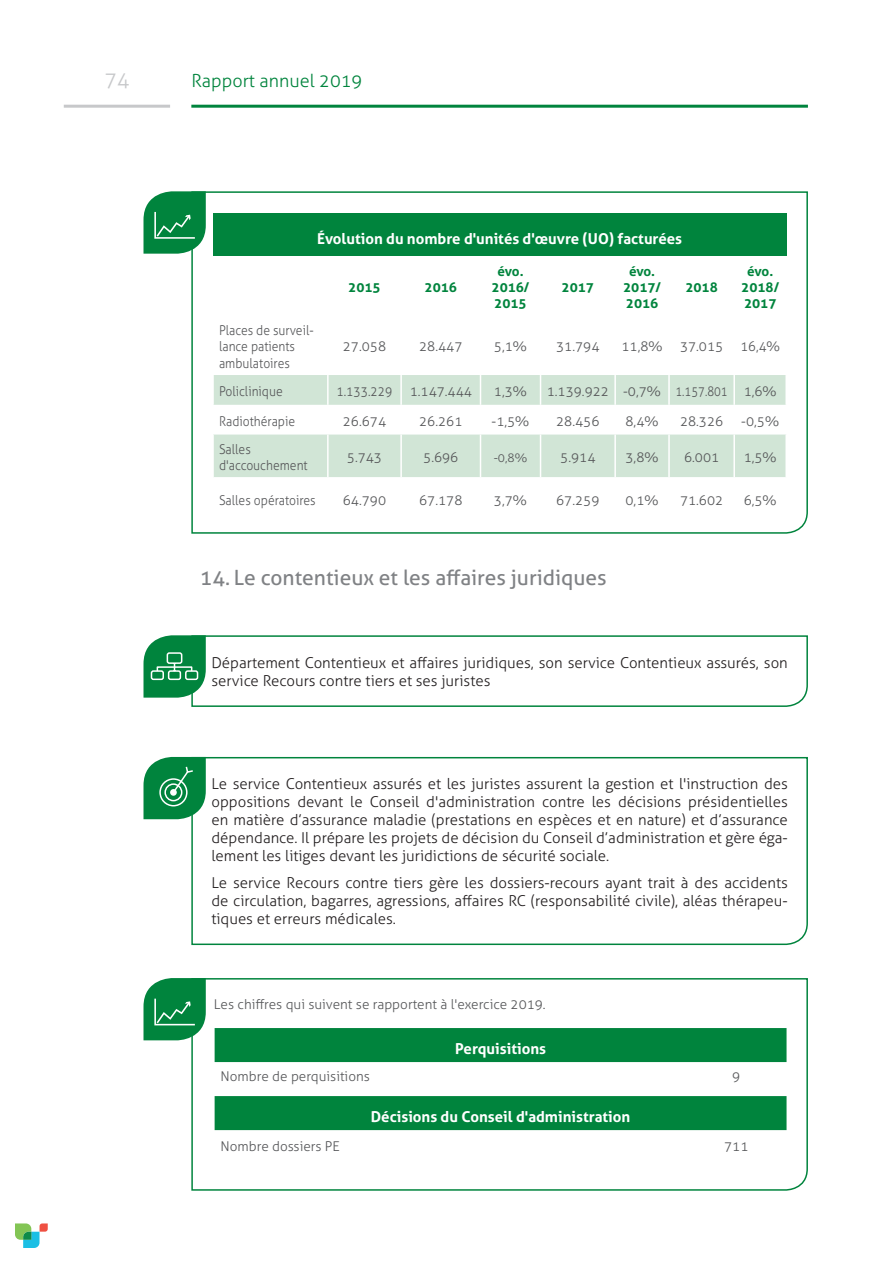
<style>
.page{position:relative;width:893px;height:1263px;background:#fff}
.page>*{position:absolute;margin:0;border:0;box-sizing:border-box;transform-origin:0 0}
.Sous-sous-titre{font:21px "Aller";color:#808285}
.t1{font:300 21px "Aller";color:#c7c8ca}
.t2{font:300 18px "Aller";color:#00843d}
.Corps_de_texte_2{font:300 15px/18px "Aller";color:#231f20;text-align:justify}
.Titre{font:700 15px "Aller";color:#fff}
.Corps_de_texte{font:300 13.5px "Aller";color:#57585a}
.Corps_de_texte-2{font:300 13.5px/16.2px "Aller";color:#57585a;scale:.9 1}
.Sous-sous-titre_bleu{font:700 13.5px/16.2px "Aller";color:#00843d;text-align:center}
.Corps_de_texte-3{font:300 13.5px "Aller";color:#57585a;scale:.84 1}
.Corps_de_texte-4{font:300 13.5px "Aller";color:#57585a;scale:.96 1}
.Corps_de_texte-5{font:300 12px "Aller";color:#57585a}
</style>
<div class="page">
<hr style="left:64px;top:105px;width:106px;height:3px;background:#c7c8ca">
<hr style="left:191px;top:105px;width:617px;height:3px;background:#00843d">
<svg style="left:15px;top:1223px;width:33px;height:25px"></svg>
<svg style="left:191px;top:191px;width:617px;height:343px"></svg>
<div style="left:213px;top:213px;width:573px;height:43px;background:#00843d"></div>
<svg style="left:213px;top:375px;width:573px;height:102px;fill:#d1e5d6"></svg>
<hr style="left:212px;top:435px;width:2px;height:42px;background:#fff">
<hr style="left:327px;top:435px;width:2px;height:42px;background:#fff">
<hr style="left:400px;top:435px;width:2px;height:42px;background:#fff">
<hr style="left:480px;top:435px;width:1px;height:42px;background:#fff">
<hr style="left:540px;top:435px;width:1px;height:42px;background:#fff">
<hr style="left:614px;top:435px;width:2px;height:42px;background:#fff">
<hr style="left:668px;top:435px;width:2px;height:42px;background:#fff">
<hr style="left:733px;top:435px;width:2px;height:42px;background:#fff">
<hr style="left:785px;top:435px;width:2px;height:42px;background:#fff">
<hr style="left:212px;top:375px;width:2px;height:30px;background:#fff">
<hr style="left:327px;top:375px;width:2px;height:30px;background:#fff">
<hr style="left:400px;top:375px;width:2px;height:30px;background:#fff">
<hr style="left:480px;top:375px;width:1px;height:30px;background:#fff">
<hr style="left:540px;top:375px;width:1px;height:30px;background:#fff">
<hr style="left:614px;top:375px;width:2px;height:30px;background:#fff">
<hr style="left:668px;top:375px;width:2px;height:30px;background:#fff">
<hr style="left:733px;top:375px;width:2px;height:30px;background:#fff">
<hr style="left:785px;top:375px;width:2px;height:30px;background:#fff">
<svg style="left:143px;top:191px;width:63px;height:63px;background:#26965a"></svg>
<svg style="left:143px;top:635px;width:665px;height:72px"></svg>
<div style="left:157px;top:666px;width:35px;height:6px;border:2px solid #fff"></div>
<svg style="left:191px;top:756px;width:617px;height:190px"></svg>
<svg style="left:143px;top:757px;width:63px;height:62px;background:#29985c"></svg>
<svg style="left:191px;top:978px;width:617px;height:213px"></svg>
<svg style="left:215px;top:1028px;width:571px;height:102px;fill:#00843d"></svg>
<div style="left:215px;top:1087px;width:571px;height:9px;background:#fff"></div>
<svg style="left:143px;top:978px;width:63px;height:62px;background:#249558"></svg>
<h1 class="t1" style="left:104px;top:67px;width:27px">74</h1>
<p class="t2" style="left:191px;top:69px;width:173px">Rapport annuel 2019</p>
<p class="Titre" style="left:317px;top:229px;width:367px">Évolution du nombre d'unités d'œuvre (UO) facturées</p>
<p class="Sous-sous-titre_bleu" style="left:348px;top:279px;width:34px">2015</p>
<p class="Sous-sous-titre_bleu" style="left:425px;top:279px;width:34px">2016</p>
<p class="Sous-sous-titre_bleu" style="left:492px;top:263px;width:39px">évo.<br>2016/<br>2015</p>
<p class="Sous-sous-titre_bleu" style="left:623px;top:263px;width:39px">évo.<br>2017/<br>2016</p>
<p class="Sous-sous-titre_bleu" style="left:685px;top:279px;width:34px">2018</p>
<p class="Sous-sous-titre_bleu" style="left:562px;top:279px;width:34px">2017</p>
<p class="Sous-sous-titre_bleu" style="left:741px;top:263px;width:39px">évo.<br>2018/<br>2017</p>
<p class="Corps_de_texte-2" style="left:219px;top:322px;width:107px">Places de surveil&shy;lance patients ambulatoires</p>
<p class="Corps_de_texte" style="left:343px;top:339px;width:45px">27.058</p>
<p class="Corps_de_texte" style="left:419px;top:339px;width:45px">28.447</p>
<p class="Corps_de_texte" style="left:494px;top:339px;width:35px">5,1%</p>
<p class="Corps_de_texte" style="left:556px;top:339px;width:45px">31.794</p>
<p class="Corps_de_texte" style="left:621px;top:339px;width:43px">11,8%</p>
<p class="Corps_de_texte" style="left:680px;top:339px;width:45px">37.015</p>
<p class="Corps_de_texte-4" style="left:740px;top:339px;width:43px">16,4%</p>
<p class="Corps_de_texte-2" style="left:219px;top:383px;width:72px">Policlinique</p>
<p class="Corps_de_texte-2" style="left:336px;top:383px;width:64px">1.133.229</p>
<p class="Corps_de_texte" style="left:410px;top:383px;width:64px">1.147.444</p>
<p class="Corps_de_texte" style="left:494px;top:383px;width:35px">1,3%</p>
<p class="Corps_de_texte" style="left:547px;top:383px;width:64px">1.139.922</p>
<p class="Corps_de_texte" style="left:623px;top:383px;width:39px">-0,7%</p>
<p class="Corps_de_texte-3" style="left:675px;top:383px;width:64px">1.157.801</p>
<p class="Corps_de_texte" style="left:744px;top:383px;width:35px">1,6%</p>
<p class="Corps_de_texte-2" style="left:219px;top:413px;width:86px">Radiothérapie</p>
<p class="Corps_de_texte" style="left:343px;top:413px;width:45px">26.674</p>
<p class="Corps_de_texte" style="left:419px;top:413px;width:45px">26.261</p>
<p class="Corps_de_texte" style="left:492px;top:413px;width:39px">-1,5%</p>
<p class="Corps_de_texte" style="left:556px;top:413px;width:45px">28.456</p>
<p class="Corps_de_texte" style="left:625px;top:413px;width:35px">8,4%</p>
<p class="Corps_de_texte" style="left:680px;top:413px;width:45px">28.326</p>
<p class="Corps_de_texte" style="left:741px;top:413px;width:39px">-0,5%</p>
<p class="Corps_de_texte-2" style="left:219px;top:441px;width:100px">Salles d'accouchement</p>
<p class="Corps_de_texte" style="left:347px;top:449px;width:37px">5.743</p>
<p class="Corps_de_texte" style="left:423px;top:449px;width:37px">5.696</p>
<p class="Corps_de_texte-5" style="left:494px;top:450px;width:35px">-0,8%</p>
<p class="Corps_de_texte" style="left:560px;top:449px;width:37px">5.914</p>
<p class="Corps_de_texte" style="left:625px;top:449px;width:35px">3,8%</p>
<p class="Corps_de_texte" style="left:684px;top:449px;width:37px">6.001</p>
<p class="Corps_de_texte" style="left:744px;top:449px;width:35px">1,5%</p>
<p class="Corps_de_texte-2" style="left:219px;top:492px;width:109px">Salles opératoires</p>
<p class="Corps_de_texte" style="left:343px;top:492px;width:45px">64.790</p>
<p class="Corps_de_texte" style="left:419px;top:492px;width:45px">67.178</p>
<p class="Corps_de_texte" style="left:494px;top:492px;width:35px">3,7%</p>
<p class="Corps_de_texte" style="left:556px;top:492px;width:45px">67.259</p>
<p class="Corps_de_texte" style="left:625px;top:492px;width:35px">0,1%</p>
<p class="Corps_de_texte" style="left:680px;top:492px;width:45px">71.602</p>
<p class="Corps_de_texte" style="left:744px;top:492px;width:35px">6,5%</p>
<p class="Sous-sous-titre" style="left:200px;top:565px;width:408px">14. Le contentieux et les affaires juridiques</p>
<p class="Corps_de_texte_2" style="left:211px;top:653px;width:578px">Département Contentieux et affaires juridiques, son service Contentieux assurés, son service Recours contre tiers et ses juristes</p>
<p class="Corps_de_texte_2" style="left:211px;top:775px;width:578px">Le service Contentieux assurés et les juristes assurent la gestion et l'instruction des oppositions devant le Conseil d'administration contre les décisions présidentielles en matière d’assurance maladie (prestations en espèces et en nature) et d’assurance dépendance. Il prépare les projets de décision du Conseil d’administration et gère éga&shy;lement les litiges devant les juridictions de sécurité sociale.</p>
<p class="Corps_de_texte_2" style="left:211px;top:873px;width:578px">Le service Recours contre tiers gère les dossiers-recours ayant trait à des accidents de circulation, bagarres, agressions, affaires RC (responsabilité civile), aléas thérapeu&shy;tiques et erreurs médicales.</p>
<p class="Corps_de_texte" style="left:214px;top:996px;width:333px">Les chiffres qui suivent se rapportent à l'exercice 2019.</p>
<p class="Titre" style="left:455px;top:1039px;width:93px">Perquisitions</p>
<p class="Corps_de_texte" style="left:221px;top:1068px;width:151px">Nombre de perquisitions</p>
<p class="Corps_de_texte" style="left:732px;top:1068px;width:10px">9</p>
<p class="Titre" style="left:371px;top:1107px;width:261px">Décisions du Conseil d'administration</p>
<p class="Corps_de_texte" style="left:221px;top:1138px;width:121px">Nombre dossiers PE</p>
<p class="Corps_de_texte" style="left:724px;top:1138px;width:26px">711</p>
</div>
